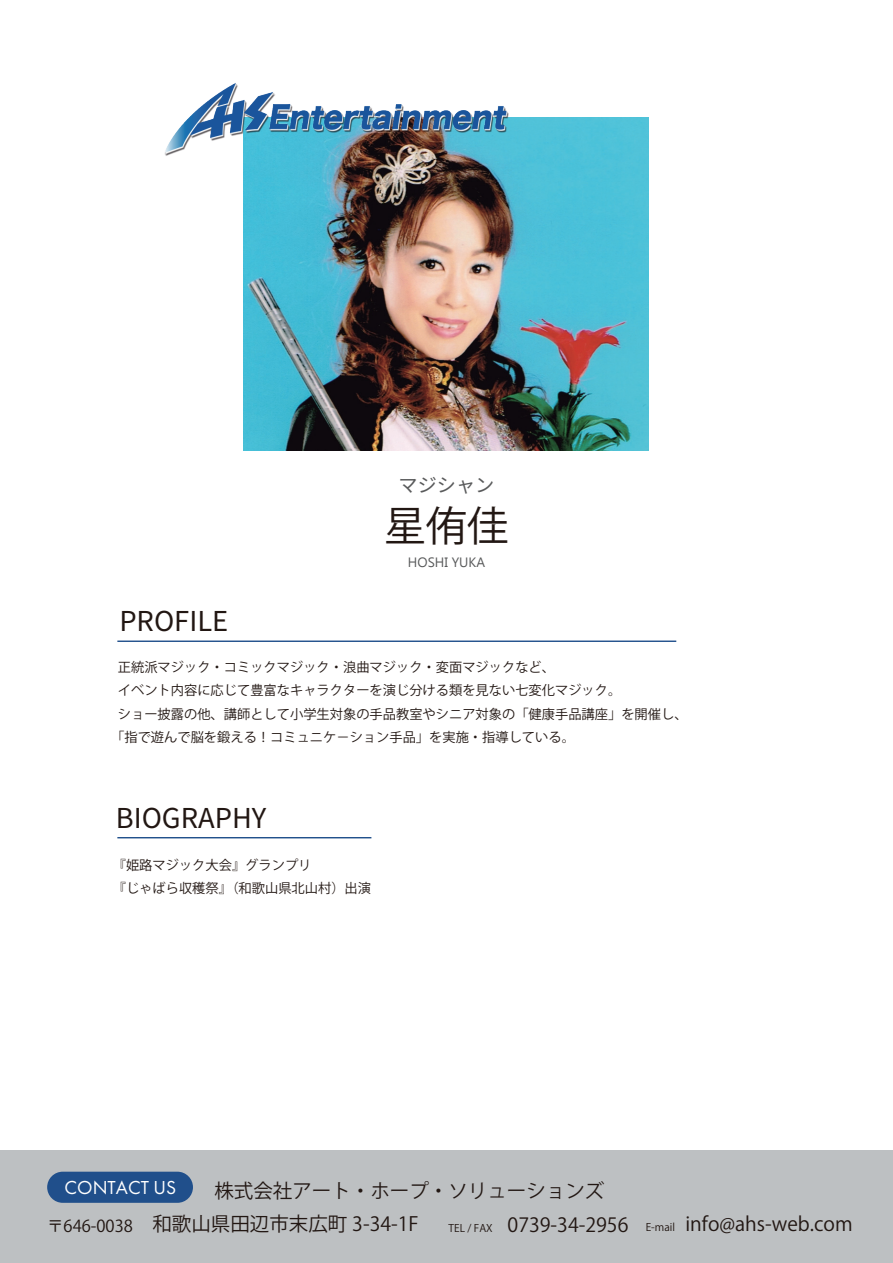
<style>
.page{position:relative;width:893px;height:1263px;background:#fff}
.page>*{position:absolute;margin:0;border:0;box-sizing:border-box;transform-origin:0 0}
.t1{font:41.4px "Koz Go Pr 6 N";color:#221713}
.t2{font:27.3px "Source Han Sans JP";color:#221713}
.t3{font:19.5px "Koz Go Pr 6 N";color:#221713}
.t4{font:19.5px "Futura PT";color:#fff}
.t5{font:19.2px "Source Han Sans JP";color:#595a5b}
.t6{font:13.5px "Ebrima";color:#595a5b}
.t7{font:13.2px/23.2px "Koz Go Pr 6 N";color:#221713}
.s1{font-size:16.5px}
.s2{font-size:10.5px}
</style>
<div class="page">
<hr style="left:117px;top:640px;width:559px;height:2px;background:#204f8b">
<hr style="left:117px;top:837px;width:254px;height:1px;background:#204f8b">
<div style="left:0;top:1150px;width:893px;height:113px;background:#bdc0c2"></div>
<div style="left:47px;top:1172px;width:146px;height:31px;background:#204f8b;border-radius:16px"></div>
<img style="left:244px;top:118px;width:405px;height:332px">
<img style="left:164px;top:83px;width:351px;height:74px">
<h3 class="t5" style="left:399px;top:474px;width:97px">マジシャン</h3>
<h1 class="t1" style="left:384px;top:503px;width:126px">星侑佳</h1>
<h2 class="t2" style="left:119px;top:606px;width:110px">PROFILE</h2>
<p class="t6" style="left:408px;top:552px;width:79px">HOSHI YUKA</p>
<p class="t7" style="left:118px;top:656px;width:439px">正統派マジック・コミックマジック・浪曲マジック・変面マジックなど、</p>
<p class="t7" style="left:118px;top:679px;width:505px">イベント内容に応じて豊富なキャラクターを演じ分ける類を見ない七変化マジック。</p>
<p class="t7" style="left:118px;top:702px;width:571px">ショー披露の他、講師として小学生対象の手品教室やシニア対象の「健康手品講座」を開催し、</p>
<p class="t7" style="left:111px;top:725px;width:465px">「指で遊んで脳を鍛える！コミュニケ－ション手品」を実施・指導している。</p>
<h2 class="t2" style="left:116px;top:802px;width:152px">BIOGRAPHY</h2>
<p class="t7" style="left:113px;top:853px;width:260px">『姫路マジック大会』グランプリ<br>『じゃばら収穫祭』（和歌山県北山村）出演</p>
<h3 class="t4" style="left:65px;top:1176px;width:113px">CONTACT US</h3>
<h3 class="t3" style="left:47px;top:1213px;width:373px"><span class="s1">〒646-0038</span>　和歌山県田辺市末広町 3-34-1F</h3>
<h3 class="t3" style="left:449px;top:1213px;width:405px"><span class="s2">TEL / FAX</span> 0739-34-2956 <span class="s2">E-mail</span> info@ahs-web.com</h3>
<h3 class="t3" style="left:214px;top:1180px;width:391px">株式会社アート・ホープ・ソリューションズ</h3>
</div>
